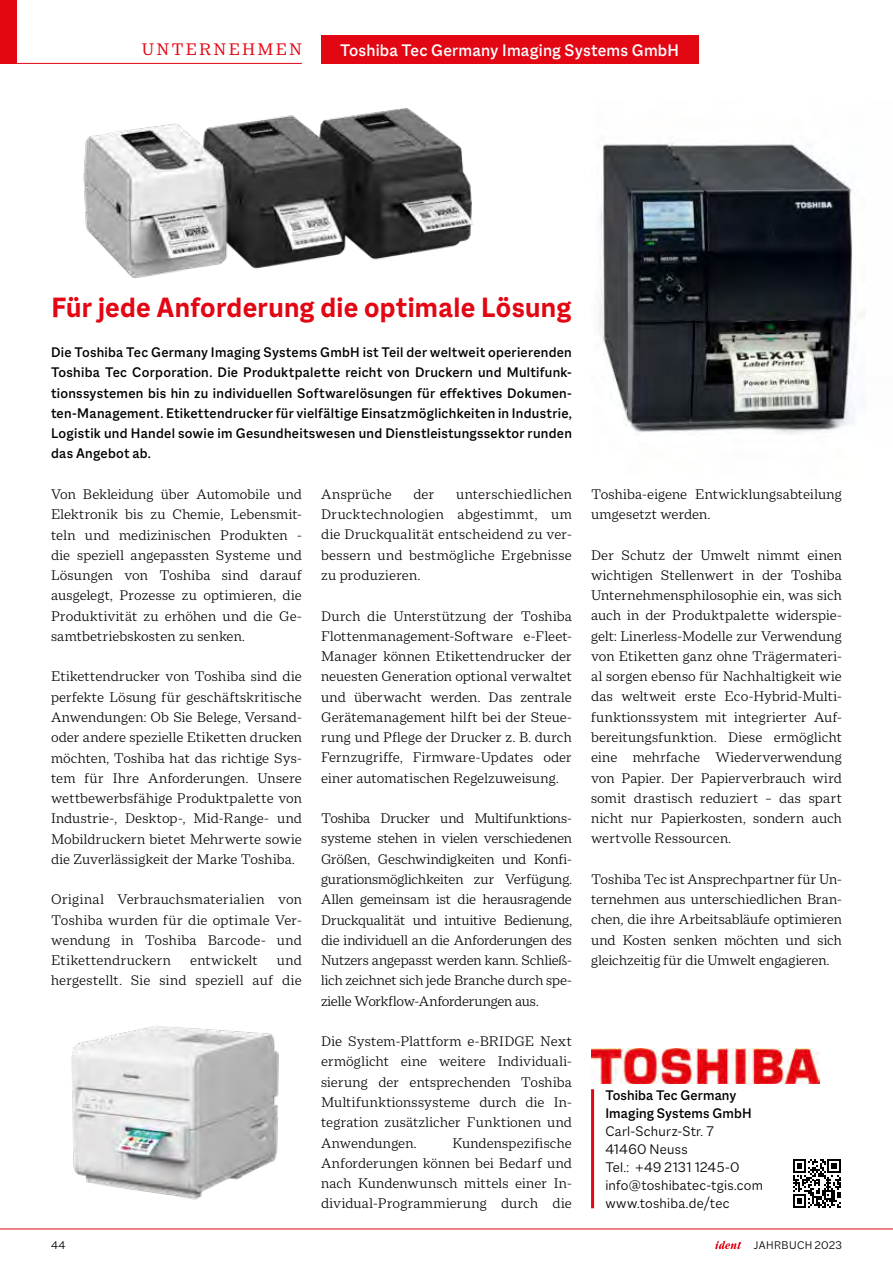
<style>
.page{position:relative;width:893px;height:1263px;background:#fff}
.page>*{position:absolute;margin:0;border:0;box-sizing:border-box;transform-origin:0 0}
.t1{font:700 30px "Macklin Sans";letter-spacing:.01em;color:#e30613}
.t2{font:500 18px "Macklin Sans";letter-spacing:.01em;color:#fff}
.t3{font:18px "Macklin Text";letter-spacing:.12em;color:#e30613}
.t4{font:300 15px/20.2px "Macklin Text";letter-spacing:.005em;color:#000;text-align:justify}
.t5{font:500 15px/20.2px "Macklin Sans";letter-spacing:.015em;color:#000;text-align:justify}
.t6{font:300 15px/18px "Macklin Sans";letter-spacing:.015em;color:#000}
.t7{font:300 12px "Macklin Sans";letter-spacing:.035em;color:#000}
</style>
<div class="page">
<img style="left:17px;top:62px;width:456px;height:217px">
<div style="left:321px;top:35px;width:377px;height:29px;background:#e30613"></div>
<img style="left:599px;top:141px;width:266px;height:293px">
<img style="left:71px;top:1026px;width:208px;height:174px">
<img style="left:591px;top:1048px;width:228px;height:35px">
<hr style="left:591px;top:1089px;width:3px;height:119px;background:#e30613">
<svg style="left:793px;top:1159px;width:48px;height:48px"></svg>
<div style="left:0;top:0;width:17px;height:64px;background:#e30613"></div>
<hr style="left:0;top:1228px;width:893px;height:1px;background:#e30613">
<svg style="left:715px;top:1240px;width:26px;height:9px"></svg>
<hr style="left:0;top:63px;width:302px;height:1px;background:#e30613">
<p class="t3" style="left:142px;top:39px;width:162px">UNTERNEHMEN</p>
<p class="t2" style="left:340px;top:40px;width:340px">Toshiba Tec Germany Imaging Systems GmbH</p>
<h1 class="t1" style="left:52px;top:289px;width:521px">Für jede Anforderung die optimale Lösung</h1>
<p class="t5" style="left:51px;top:342px;width:522px">Die Toshiba Tec Germany Imaging Systems GmbH ist Teil der weltweit operierenden Toshiba Tec Corporation. Die Produktpalette reicht von Druckern und Multifunk&shy;tionssystemen bis hin zu individuellen Softwarelösungen für effektives Dokumen&shy;ten-Management. Etikettendrucker für vielfältige Einsatzmöglichkeiten in Industrie, Logistik und Handel sowie im Gesundheitswesen und Dienstleistungssektor runden das Angebot ab.</p>
<p class="t4" style="left:51px;top:484px;width:252px">Von Bekleidung über Automobile und Elektronik bis zu Chemie, Lebensmit&shy;teln und medizinischen Produkten - die speziell angepassten Systeme und Lösungen von Toshiba sind darauf ausgelegt, Prozesse zu optimieren, die Produktivität zu erhöhen und die Ge&shy;samtbetriebskosten zu senken.</p>
<p class="t4" style="left:51px;top:666px;width:252px">Etikettendrucker von Toshiba sind die perfekte Lösung für geschäftskritische Anwendungen: Ob Sie Belege, Versand&shy;oder andere spezielle Etiketten drucken möchten, Toshiba hat das richtige Sys&shy;tem für Ihre Anforderungen. Unsere wettbewerbsfähige Produktpalette von Industrie-, Desktop-, Mid-Range- und Mobildruckern bietet Mehrwerte sowie die Zuverlässigkeit der Marke Toshiba.</p>
<p class="t4" style="left:51px;top:889px;width:252px">Original Verbrauchsmaterialien von Toshiba wurden für die optimale Ver&shy;wendung in Toshiba Barcode- und Etikettendruckern</p>
<p class="t4" style="left:190px;top:950px;width:69px">entwickelt</p>
<p class="t4" style="left:51px;top:950px;width:252px;text-align:right">und<br>hergestellt. Sie sind speziell auf die</p>
<p class="t4" style="left:321px;top:484px;width:252px;text-indent:135px">unterschiedlichen Drucktechnologien abgestimmt, um die Druckqualität entscheidend zu ver&shy;bessern und bestmögliche Ergebnisse zu produzieren.</p>
<p class="t4" style="left:321px;top:605px;width:252px">Durch die Unterstützung der Toshiba Flottenmanagement-Software e-Fleet-Manager können Etikettendrucker der neuesten Generation optional verwaltet und überwacht werden. Das zentrale Gerätemanagement hilft bei der Steue&shy;rung und Pflege der Drucker z. B. durch Fernzugriffe, Firmware-Updates oder einer automatischen Regelzuweisung.</p>
<p class="t4" style="left:321px;top:808px;width:252px">Toshiba Drucker und Multifunktions&shy;systeme stehen in vielen verschiedenen Größen, Geschwindigkeiten und Konfi&shy;gurationsmöglichkeiten zur Verfügung.<br>Allen gemeinsam ist die herausragende Druckqualität und intuitive Bedienung, die individuell an die Anforderungen des Nutzers angepasst werden kann. Schließ&shy;lich zeichnet sich jede Branche durch spe&shy;zielle Workflow-Anforderungen aus.</p>
<p class="t4" style="left:321px;top:1031px;width:252px">Die System-Plattform e-BRIDGE Next ermöglicht eine weitere Individuali&shy;sierung der entsprechenden Toshiba Multifunktionssysteme durch die In&shy;tegration zusätzlicher Funktionen und Anwendungen.</p>
<p class="t4" style="left:321px;top:484px;width:72px">Ansprüche</p>
<p class="t4" style="left:413px;top:484px;width:23px">der</p>
<p class="t4" style="left:321px;top:1132px;width:252px;text-indent:131px">Kundenspezifische Anforderungen können bei Bedarf und nach Kundenwunsch mittels einer In&shy;dividual-Programmierung durch die</p>
<p class="t4" style="left:591px;top:484px;width:252px">Toshiba-eigene Entwicklungsabteilung umgesetzt werden.</p>
<p class="t4" style="left:591px;top:544px;width:252px">Der Schutz der Umwelt nimmt einen wichtigen Stellenwert in der Toshiba Unternehmensphilosophie ein, was sich auch in der Produktpalette widerspie&shy;gelt: Linerless-Modelle zur Verwendung von Etiketten ganz ohne Trägermateri&shy;al sorgen ebenso für Nachhaltigkeit wie das weltweit erste Eco-Hybrid-Multi&shy;funktionssystem mit integrierter Auf&shy;bereitungsfunktion. Diese ermöglicht eine mehrfache Wiederverwendung von Papier. Der Papierverbrauch wird somit drastisch reduziert – das spart nicht nur Papierkosten, sondern auch wertvolle Ressourcen.</p>
<p class="t4" style="left:591px;top:869px;width:252px">Toshiba Tec ist Ansprechpartner für Un&shy;ternehmen aus unterschiedlichen Bran&shy;chen, die ihre Arbeitsabläufe optimieren und Kosten senken möchten und sich gleichzeitig für die Umwelt engagieren.</p>
<p class="t5" style="left:605px;top:1086px;width:148px;line-height:18px">Toshiba Tec Germany<br>Imaging Systems GmbH</p>
<p class="t6" style="left:605px;top:1122px;width:159px">Carl-Schurz-Str. 7<br>41460 Neuss<br>Tel.: +49 2131 1245-0 info@toshibatec-tgis.com www.toshiba.de/tec</p>
<p class="t7" style="left:51px;top:1238px;width:16px">44</p>
<p class="t7" style="left:754px;top:1238px;width:89px">JAHRBUCH 2023</p>
</div>
